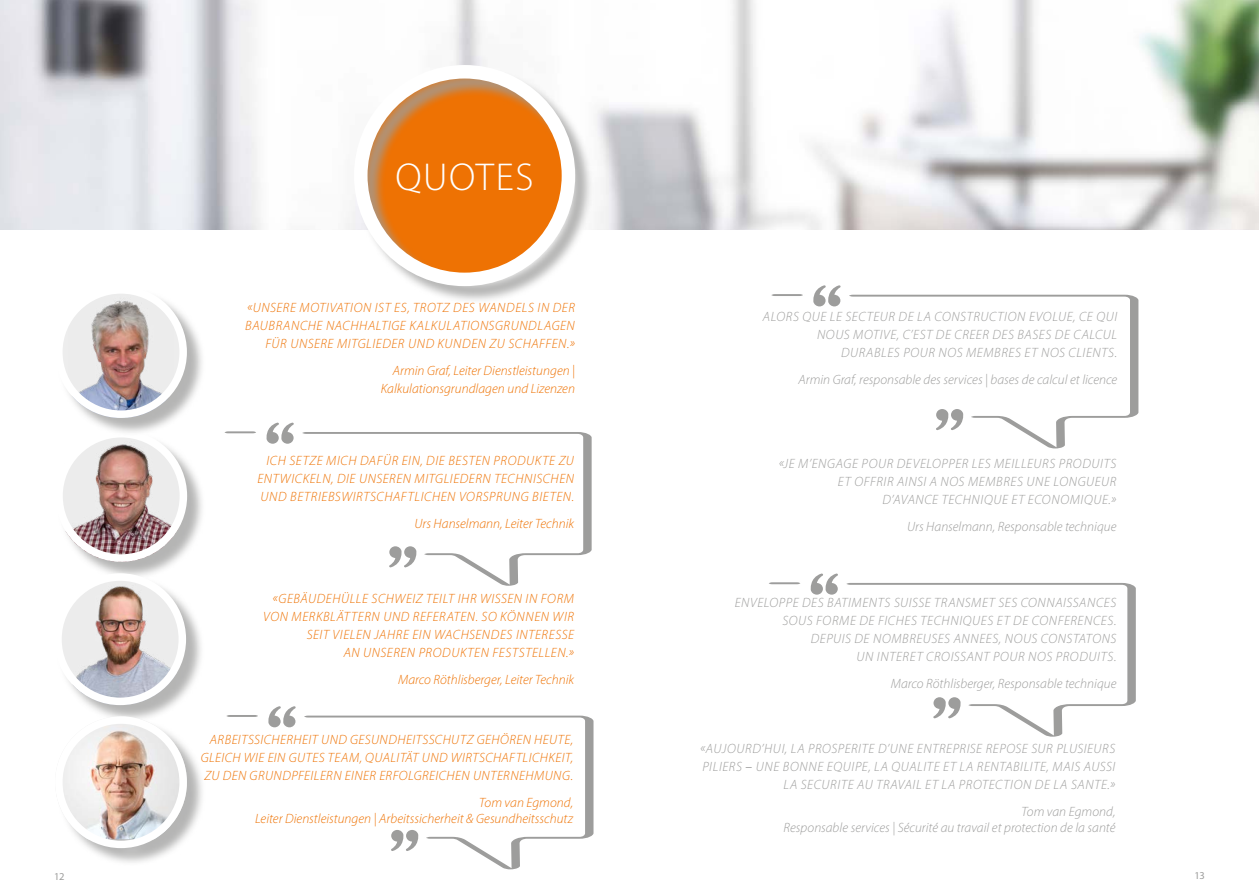
<style>
.page{position:relative;width:1259px;height:893px;background:#fff}
.page>*{position:absolute;margin:0;border:0;box-sizing:border-box;transform-origin:0 0}
.t1{font:300 39px "Myriad Pro";letter-spacing:.04em;color:#fff}
.t2{font:italic 300 13.5px/18px "Myriad Pro";letter-spacing:.04em;color:#9d9d9c;text-align:right}
.t3{font:italic 300 13.5px/18px "Myriad Pro";letter-spacing:.035em;color:#ee7203;text-align:justify}
.t4{font:italic 300 13.5px/16.5px "Myriad Pro";letter-spacing:.005em;color:#9d9d9c;text-align:right}
.t5{font:italic 300 13.5px/18px "Myriad Pro";letter-spacing:.005em;color:#ee7203;text-align:right}
.t6{font:italic 300 13.5px "Myriad Pro";color:#ee7203}
.t7{font:10.5px "Myriad Pro";color:#9d9d9c}
.s1{font-weight:400;font-style:normal}
</style>
<div class="page">
<div style="left:58px;top:433px;width:148px;height:147px;background:#9d9d9c;opacity:.75"></div>
<img style="left:58px;top:436px;width:129px;height:126px">
<div style="left:55px;top:430px;width:132px;height:132px;border:8px solid #fff;border-radius:50%"></div>
<div style="left:57px;top:576px;width:147px;height:148px;background:#9d9d9c;opacity:.75"></div>
<img style="left:62px;top:579px;width:119px;height:126px">
<div style="left:54px;top:573px;width:132px;height:132px;border:8px solid #fff;border-radius:50%"></div>
<svg style="left:810px;top:573px;width:28px;height:22px"></svg>
<svg style="left:846px;top:583px;width:290px;height:154px"></svg>
<svg style="left:769px;top:582px;width:32px;height:3px"></svg>
<img style="left:0;top:0;width:1259px;height:230px">
<svg style="left:266px;top:422px;width:28px;height:22px"></svg>
<svg style="left:302px;top:432px;width:290px;height:154px"></svg>
<svg style="left:224px;top:431px;width:32px;height:3px"></svg>
<div style="left:58px;top:289px;width:147px;height:147px;background:#9d9d9c;opacity:.75"></div>
<svg style="left:59px;top:290px;width:124px;height:124px"></svg>
<img style="left:68px;top:291px;width:107px;height:127px">
<div style="left:55px;top:286px;width:132px;height:132px;border:8px solid #fff;border-radius:50%"></div>
<svg style="left:813px;top:285px;width:27px;height:21px"></svg>
<svg style="left:849px;top:294px;width:290px;height:155px"></svg>
<svg style="left:771px;top:294px;width:32px;height:2px"></svg>
<div style="left:58px;top:718px;width:147px;height:149px;background:#9d9d9c;opacity:.75"></div>
<img style="left:57px;top:716px;width:130px;height:123px">
<div style="left:55px;top:716px;width:132px;height:132px;border:8px solid #fff;border-radius:50%"></div>
<svg style="left:268px;top:706px;width:28px;height:21px"></svg>
<svg style="left:304px;top:715px;width:290px;height:155px"></svg>
<svg style="left:226px;top:715px;width:32px;height:2px"></svg>
<div style="left:357px;top:68px;width:236px;height:237px;background:#9d9d9c;opacity:.75"></div>
<div style="left:354px;top:65px;width:221px;height:221px;border:14px solid #fff;border-radius:50%"></div>
<h1 class="t1" style="left:395px;top:154px;width:140px">QUOTES</h1>
<p class="t3" style="left:245px;top:298px;width:331px;text-align:right">«UNSERE MOTIVATION IST ES, TROTZ DES WANDELS IN DER<br>BAUBRANCHE NACHHALTIGE KALKULATIONSGRUNDLAGEN<br>FÜR UNSERE MITGLIEDER UND KUNDEN ZU SCHAFFEN.»</p>
<p class="t5" style="left:381px;top:361px;width:196px">Armin Graf, Leiter Dienstleistungen |<br>Kalkulationsgrundlagen und Lizenzen</p>
<p class="t3" style="left:257px;top:451px;width:318px;text-indent:9px">ICH SETZE MICH DAFÜR EIN, DIE BESTEN PRODUKTE ZU ENTWICKELN, DIE UNSEREN MITGLIEDERN TECHNISCHEN UND BETRIEBSWIRTSCHAFTLICHEN VORSPRUNG BIETEN.</p>
<p class="t6" style="left:414px;top:515px;width:161px">Urs Hanselmann, Leiter Technik</p>
<p class="t3" style="left:263px;top:589px;width:312px;text-align:right">«GEBÄUDEHÜLLE SCHWEIZ TEILT IHR WISSEN IN FORM VON MERKBLÄTTERN UND REFERATEN. SO KÖNNEN WIR SEIT VIELEN JAHRE EIN WACHSENDES INTERESSE<br>AN UNSEREN PRODUKTEN FESTSTELLEN.»</p>
<p class="t6" style="left:398px;top:671px;width:178px">Marco Röthlisberger, Leiter Technik</p>
<p class="t3" style="left:201px;top:730px;width:374px;text-indent:9px">ARBEITSSICHERHEIT UND GESUNDHEITSSCHUTZ GEHÖREN HEUTE, GLEICH WIE EIN GUTES TEAM, QUALITÄT UND WIRTSCHAFTLICHKEIT, ZU DEN GRUNDPFEILERN EINER ERFOLGREICHEN UNTERNEHMUNG.</p>
<p class="t5" style="left:255px;top:794px;width:319px;line-height:16.5px">Tom van Egmond,<br>Leiter Dienstleistungen | Arbeitssicherheit &amp; Gesundheitsschutz</p>
<p class="t2" style="left:763px;top:307px;width:356px">ALORS QUE LE SECTEUR DE LA CONSTRUCTION EVOLUE, CE QUI<br>NOUS MOTIVE, C’EST DE CREER DES BASES DE CALCUL<br>DURABLES POUR NOS MEMBRES ET NOS CLIENTS.</p>
<p class="t4" style="left:798px;top:371px;width:320px">Armin Graf, responsable des services | bases de calcul et licence</p>
<p class="t2" style="left:778px;top:454px;width:339px">«JE M’ENGAGE POUR DEVELOPPER LES MEILLEURS PRODUITS<br>ET OFFRIR AINSI A NOS MEMBRES UNE LONGUEUR<br>D’AVANCE TECHNIQUE ET ECONOMIQUE.»</p>
<p class="t4" style="left:907px;top:518px;width:211px">Urs Hanselmann, Responsable technique</p>
<p class="t2" style="left:734px;top:594px;width:383px">ENVELOPPE DES BATIMENTS SUISSE TRANSMET SES CONNAISSANCES SOUS FORME DE FICHES TECHNIQUES ET DE CONFERENCES.<br>DEPUIS DE NOMBREUSES ANNEES, NOUS CONSTATONS<br>UN INTERET CROISSANT POUR NOS PRODUITS.</p>
<p class="t4" style="left:890px;top:675px;width:227px">Marco Röthlisberger, Responsable technique</p>
<p class="t2" style="left:700px;top:739px;width:417px">«AUJOURD’HUI, LA PROSPERITE D’UNE ENTREPRISE REPOSE SUR PLUSIEURS<br>PILIERS <span class="s1">–</span> UNE BONNE EQUIPE, LA QUALITE ET LA RENTABILITE, MAIS AUSSI<br>LA SECURITE AU TRAVAIL ET LA PROTECTION DE LA SANTE.»</p>
<p class="t4" style="left:783px;top:803px;width:333px">Tom van Egmond,<br>Responsable services | Sécurité au travail et protection de la santé</p>
<p class="t7" style="left:54px;top:870px;width:12px">12</p>
<p class="t7" style="left:1194px;top:869px;width:12px">13</p>
</div>
